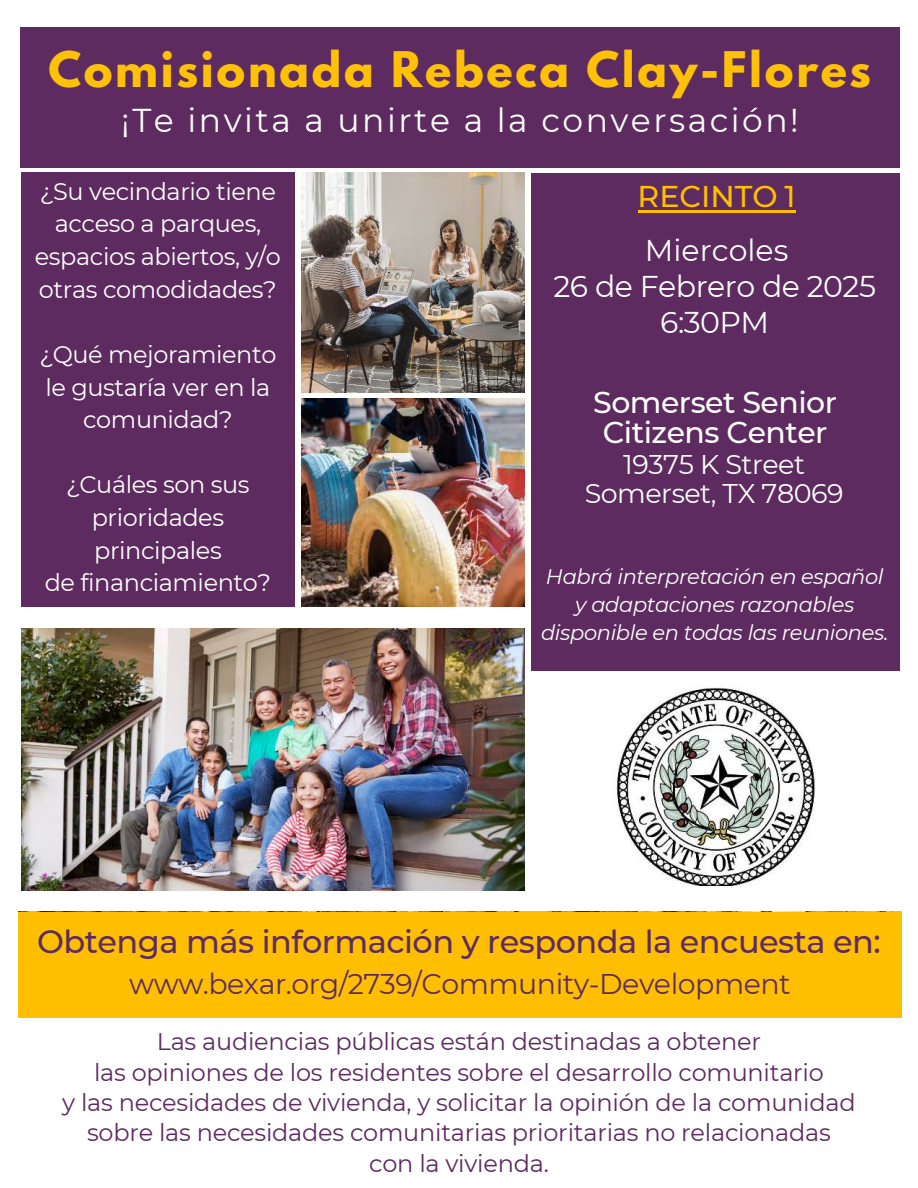
<style>
.page{position:relative;width:918px;height:1188px;background:#fff}
.page>*{position:absolute;margin:0;border:0;box-sizing:border-box;transform-origin:0 0}
.t1{font:700 43.5px "League Spartan";letter-spacing:.06em;color:#ffc107}
.t2{font:33px "Montserrat";letter-spacing:.075em;color:#fff}
.t3{font:500 32.1px "Montserrat";letter-spacing:-.015em;color:#5d2b5f}
.t4{font:30px/36px "Montserrat";letter-spacing:-.015em;color:#fff;text-align:center}
.t5{font:500 30px/30.3px "Montserrat";letter-spacing:-.015em;color:#fff;text-align:center}
.t6{font:500 30px "Montserrat";color:#ffbf00}
.t7{font:28.5px "Montserrat";letter-spacing:-.015em;color:#5d2b5f}
.t8{font:27px/29.2px "Montserrat";letter-spacing:-.015em;color:#fff;text-align:center}
.t9{font:24px/30.3px "Montserrat";letter-spacing:-.01em;color:#5d2b5f;text-align:center}
.t10{font:24px/32.7px "Montserrat";letter-spacing:-.015em;color:#fff;text-align:center}
.t11{font:italic 21px/28.2px "Montserrat";letter-spacing:-.015em;color:#fff;text-align:center}
</style>
<div class="page">
<div style="left:21px;top:27px;width:879px;height:141px;background:#5d2b5f"></div>
<img style="left:22px;top:629px;width:503px;height:261px">
<div style="left:18px;top:912px;width:884px;height:105px;background:#ffbf00"></div>
<img style="left:616px;top:687px;width:199px;height:198px">
<div style="left:531px;top:173px;width:369px;height:497px;background:#5d2b5f"></div>
<div style="left:21px;top:173px;width:274px;height:434px;background:#5d2b5f"></div>
<img style="left:302px;top:399px;width:223px;height:208px">
<img style="left:302px;top:173px;width:223px;height:219px">
<hr style="left:638px;top:211px;width:157px;height:2px;background:#ffbf00">
<h1 class="t1" style="left:48px;top:35px;width:824px">Comisionada Rebeca Clay-Flores</h1>
<h2 class="t2" style="left:121px;top:97px;width:679px">¡Te invita a unirte a la conversación!</h2>
<p class="t10" style="left:35px;top:174px;width:248px">¿Su vecindario tiene acceso a parques, espacios abiertos, y/o otras comodidades?</p>
<p class="t10" style="left:39px;top:337px;width:238px">¿Qué mejoramiento le gustaría ver en la comunidad?</p>
<p class="t10" style="left:45px;top:468px;width:228px">¿Cuáles son sus prioridades principales<br>de financiamiento?</p>
<p class="t6" style="left:638px;top:175px;width:160px">RECINTO 1</p>
<p class="t4" style="left:553px;top:232px;width:324px">Miercoles<br>26 de Febrero de 2025<br>6:30PM</p>
<p class="t5" style="left:593px;top:386px;width:245px">Somerset Senior<br>Citizens Center</p>
<p class="t8" style="left:585px;top:449px;width:260px">19375 K Street<br>Somerset, TX 78069</p>
<p class="t11" style="left:541px;top:562px;width:349px">Habrá interpretación en español y adaptaciones razonables disponible en todas las reuniones.</p>
<h3 class="t3" style="left:37px;top:920px;width:845px">Obtenga más información y responda la encuesta en:</h3>
<p class="t7" style="left:129px;top:964px;width:663px">www.bexar.org/2739/Community-Development</p>
<p class="t9" style="left:62px;top:1026px;width:795px">Las audiencias públicas están destinadas a obtener<br>las opiniones de los residentes sobre el desarrollo comunitario<br>y las necesidades de vivienda, y solicitar la opinión de la comunidad sobre las necesidades comunitarias prioritarias no relacionadas con la vivienda.</p>
</div>
